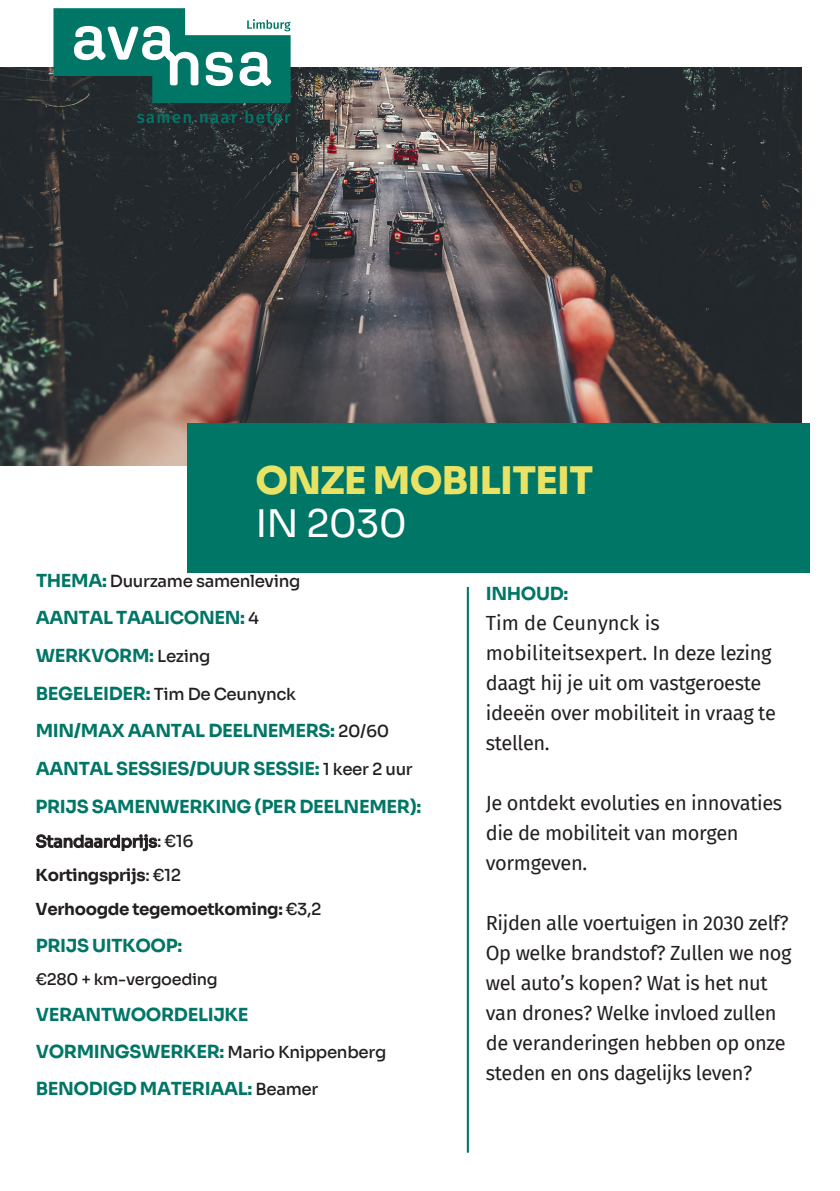
<style>
.page{position:relative;width:840px;height:1191px;background:#fff}
.page>*{position:absolute;margin:0;border:0;box-sizing:border-box;transform-origin:0 0}
.Cover_Big_Header{font:800 38px "Sora";letter-spacing:-.02em;color:#e9e365}
.Cover_Big_Header-2{font:38px "Sora";letter-spacing:-.02em;color:#fff}
.Magazine_Title{font:20px/30px "Fira Sans";letter-spacing:-.02em;color:#231f20}
.Cover_Big_Header-3{font:700 18px/37.6px "Sora";letter-spacing:-.02em;color:#007667}
.Magazine_Title-2{font:700 18px "Sora";letter-spacing:-.02em;color:#007667}
.Cover_Big_Header-4{font:500 16.6px "Sora";letter-spacing:-.02em;color:#231f20}
.Cover_Big_Header-5{font:700 16.6px/34px "Sora";letter-spacing:-.02em;color:#231f20}
.Cover_Big_Header-6{font:500 16px "Sora";letter-spacing:-.02em;color:#231f20}
.s1{font-weight:700;font-size:18px;color:#007667}
.s2{font-weight:500;font-size:16.6px;color:#231f20}
.s3{font-weight:500}
</style>
<div class="page">
<img style="left:0;top:68px;width:801px;height:397px">
<div style="left:187px;top:423px;width:622px;height:150px;background:#007667"></div>
<svg style="left:137px;top:114px;width:54px;height:9px"></svg>
<svg style="left:200px;top:114px;width:37px;height:9px"></svg>
<svg style="left:245px;top:110px;width:45px;height:13px"></svg>
<svg style="left:53px;top:8px;width:237px;height:95px"></svg>
<hr style="left:466px;top:587px;width:2px;height:565px;background:#007667">
<p class="Cover_Big_Header" style="left:255px;top:449px;width:339px">ONZE MOBILITEIT</p>
<p class="Cover_Big_Header-2" style="left:255px;top:492px;width:153px">IN 2030</p>
<p class="Cover_Big_Header-4" style="left:36px;top:567px;width:266px"><span class="s1">THEMA:</span> Duurzame samenleving</p>
<p class="Cover_Big_Header-3" style="left:36px;top:597px;width:225px">AANTAL TAALICONEN: <span class="s2">4<br></span>WERKVORM: <span class="s2">Lezing</span></p>
<p class="Cover_Big_Header-4" style="left:36px;top:680px;width:261px"><span class="s1">BEGELEIDER:</span> Tim De Ceunynck</p>
<p class="Cover_Big_Header-3" style="left:36px;top:710px;width:387px">MIN/MAX AANTAL DEELNEMERS: <span class="s2">20/60<br></span>AANTAL SESSIES/DUUR SESSIE: <span class="s2">1 keer 2 uur<br></span>PRIJS SAMENWERKING (PER DEELNEMER):</p>
<p class="Cover_Big_Header-5" style="left:36px;top:823px;width:287px"><span class="s3">Standaardprijs: €16<br></span>Kortingsprijs<span class="s3">: €12<br></span>Verhoogde tegemoetkoming: <span class="s3">€3,2</span></p>
<p class="Cover_Big_Header-3" style="left:36px;top:924px;width:148px">PRIJS UITKOOP:</p>
<p class="Cover_Big_Header-6" style="left:36px;top:966px;width:183px">€280 + km-vergoeding</p>
<p class="Cover_Big_Header-3" style="left:36px;top:994px;width:214px">VERANTWOORDELIJKE</p>
<p class="Cover_Big_Header-4" style="left:36px;top:1038px;width:352px"><span class="s1">VORMINGSWERKER:</span> Mario Knippenberg</p>
<p class="Cover_Big_Header-3" style="left:36px;top:1068px;width:284px">BENODIGD MATERIAAL: <span class="s2">Beamer</span></p>
<p class="Magazine_Title-2" style="left:485px;top:578px;width:84px">INHOUD:</p>
<p class="Magazine_Title" style="left:485px;top:607px;width:291px">Tim de Ceunynck is mobiliteitsexpert. In deze lezing daagt hij je uit om vastgeroeste ideeën over mobiliteit in vraag te stellen.</p>
<p class="Magazine_Title" style="left:485px;top:787px;width:298px">Je ontdekt evoluties en innovaties die de mobiliteit van morgen vormgeven.</p>
<p class="Magazine_Title" style="left:485px;top:907px;width:307px">Rijden alle voertuigen in 2030 zelf?<br>Op welke brandstof? Zullen we nog wel auto’s kopen? Wat is het nut van drones? Welke invloed zullen de veranderingen hebben op onze steden en ons dagelijks leven?</p>
</div>
